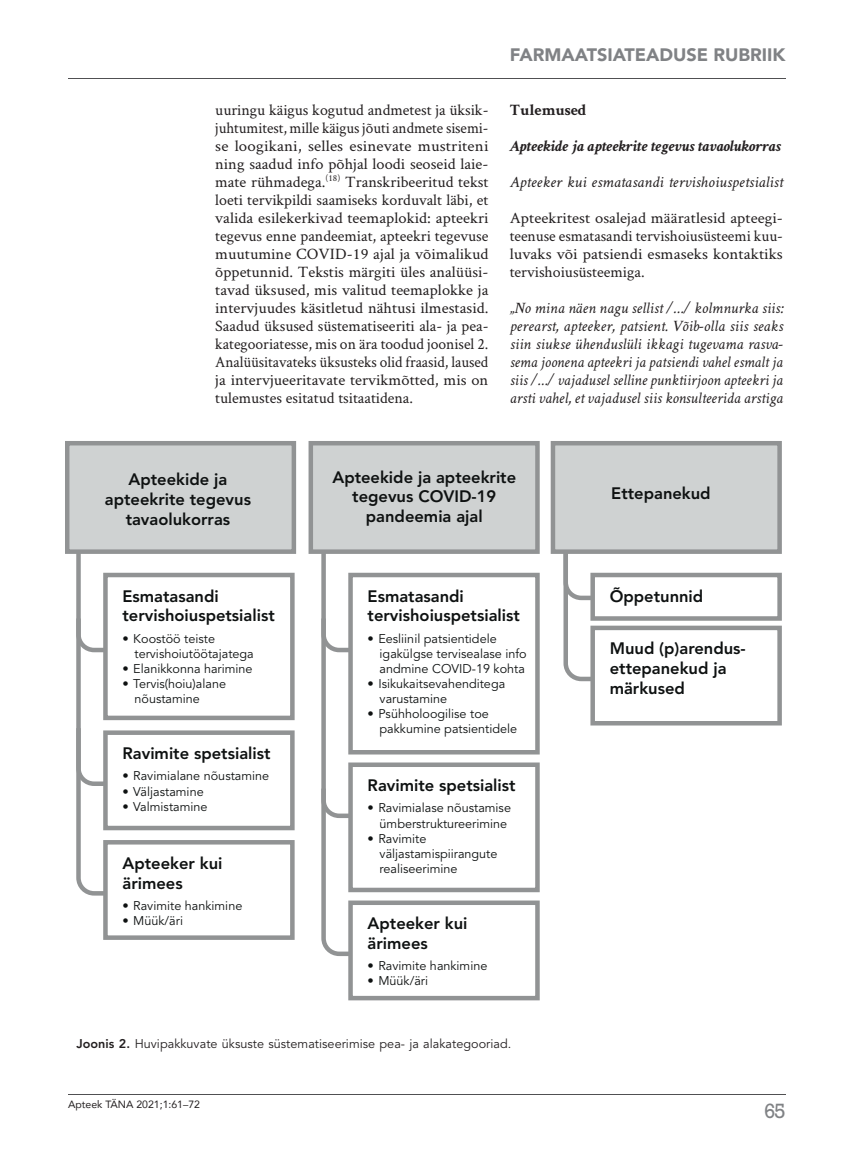
<style>
.page{position:relative;width:851px;height:1149px;background:#fff}
.page>*{position:absolute;margin:0;border:0;box-sizing:border-box;transform-origin:0 0}
.t1{font:21px "Rockwell Std";color:#808285}
.t2{font:900 18px "Avenir";color:#808285}
.t3{font:800 16.5px/19.8px "Avenir LT Std";color:#0e1111}
.t4{font:15.9px/18px "Crimson Text";color:#231f20;text-align:justify}
.t5{font:italic 15.9px/18px "Crimson Text";color:#231f20;text-align:justify}
.t6{font:15.9px/18px "Crimson Text";color:#231f20;text-align:justify;scale:1.04 1}
.t7{font:italic 700 15.9px "Crimson Text";color:#231f20}
.t8{font:700 15.9px "Crimson Text";color:#231f20}
.t9{font:12.6px/15.1px "Avenir LT Std";color:#0e1111}
.t10{font:12.6px "Avenir LT Std";letter-spacing:.005em;color:#231f20}
.t11{font:10.5px "Avenir";color:#231f20}
.s1{font-weight:800}
</style>
<div class="page">
<svg style="left:561px;top:553px;width:36px;height:129px"></svg>
<div style="left:592px;top:575px;width:187px;height:43px;background:#fff"></div>
<div style="left:590px;top:572px;width:191px;height:48px;border:4px solid #919394"></div>
<div style="left:592px;top:627px;width:187px;height:96px;background:#fff"></div>
<div style="left:590px;top:625px;width:191px;height:100px;border:4px solid #919394"></div>
<div style="left:348px;top:572px;width:191px;height:182px;border:4px solid #919394"></div>
<div style="left:348px;top:762px;width:191px;height:129px;border:4px solid #919394"></div>
<svg style="left:319px;top:553px;width:36px;height:403px"></svg>
<div style="left:350px;top:902px;width:187px;height:95px;background:#fff"></div>
<div style="left:348px;top:900px;width:191px;height:100px;border:4px solid #919394"></div>
<div style="left:67px;top:443px;width:227px;height:108px;background:#cfd2d2"></div>
<div style="left:66px;top:441px;width:230px;height:112px;border:4px solid #919394"></div>
<div style="left:311px;top:443px;width:226px;height:108px;background:#cfd2d2"></div>
<div style="left:308px;top:441px;width:231px;height:112px;border:4px solid #919394"></div>
<div style="left:553px;top:443px;width:226px;height:108px;background:#cfd2d2"></div>
<div style="left:550px;top:441px;width:231px;height:112px;border:4px solid #919394"></div>
<div style="left:103px;top:572px;width:191px;height:148px;border:4px solid #919394"></div>
<div style="left:103px;top:730px;width:191px;height:100px;border:4px solid #919394"></div>
<svg style="left:74px;top:548px;width:36px;height:348px"></svg>
<div style="left:105px;top:842px;width:187px;height:95px;background:#fff"></div>
<div style="left:103px;top:839px;width:191px;height:100px;border:4px solid #919394"></div>
<hr style="left:68px;top:79px;width:717px;height:1px;background:#505052">
<hr style="left:68px;top:1094px;width:717px;height:1px;background:#505052">
<p class="t2" style="left:510px;top:43px;width:277px">FARMAATSIATEADUSE RUBRIIK</p>
<p class="t4" style="left:215px;top:100px;width:275px">uuringu käigus kogutud andmetest ja üksik&shy;juhtumitest, mille käigus jõuti andmete sisemi&shy;se loogikani, selles esinevate mustriteni ning saadud info põhjal loodi seoseid laie&shy;mate rühmadega.<sup>(18)</sup> Transkribeeritud tekst loeti tervikpildi saamiseks korduvalt läbi, et valida esilekerkivad teemaplokid: apteekri tegevus enne pandeemiat, apteekri tegevuse muutumine COVID-19 ajal ja võimalikud õppetunnid. Tekstis märgiti üles analüüsi&shy;tavad üksused, mis valitud teemaplokke ja intervjuudes käsitletud nähtusi ilmestasid.<br>Saadud üksused süstematiseeriti ala- ja pea&shy;kategooriatesse, mis on ära toodud joonisel 2.<br>Analüüsitavateks üksusteks olid fraasid, laused ja intervjueeritavate tervikmõtted, mis on tulemustes esitatud tsitaatidena.</p>
<p class="t8" style="left:509px;top:100px;width:78px">Tulemused</p>
<p class="t7" style="left:509px;top:136px;width:273px">Apteekide ja apteekrite tegevus tavaolukorras</p>
<p class="t5" style="left:509px;top:173px;width:275px">Apteeker kui esmatasandi tervishoiuspetsialist</p>
<p class="t6" style="left:509px;top:208px;width:264px">Apteekritest osalejad määratlesid apteegi&shy;teenuse esmatasandi tervishoiusüsteemi kuu&shy;luvaks või patsiendi esmaseks kontaktiks tervishoiusüsteemiga.</p>
<p class="t5" style="left:509px;top:299px;width:275px">„No mina näen nagu sellist /…/ kolmnurka siis: perearst, apteeker, patsient. Võib-olla siis seaks siin siukse ühenduslüli ikkagi tugevama rasva&shy;sema joonena apteekri ja patsiendi vahel esmalt ja siis /…/ vajadusel selline punktiirjoon apteekri ja arsti vahel, et vajadusel siis konsulteerida arstiga</p>
<p class="t3" style="left:105px;top:469px;width:148px;text-align:center">Apteekide ja apteekrite tegevus tavaolukorras</p>
<p class="t3" style="left:122px;top:585px;width:154px">Esmatasandi tervishoiuspetsialist</p>
<p class="t9" style="left:134px;top:630px;width:121px;text-indent:-12px">• Koostöö teiste tervishoiutöötajatega</p>
<p class="t9" style="left:122px;top:661px;width:132px">• Elanikkonna harimine</p>
<p class="t9" style="left:134px;top:676px;width:93px;text-indent:-12px">• Tervis(hoiu)alane nõustamine</p>
<p class="t3" style="left:122px;top:743px;width:149px">Ravimite spetsialist</p>
<p class="t9" style="left:122px;top:768px;width:148px">• Ravimialane nõustamine</p>
<p class="t9" style="left:122px;top:783px;width:83px">• Väljastamine</p>
<p class="t9" style="left:122px;top:798px;width:86px">• Valmistamine</p>
<p class="t3" style="left:122px;top:853px;width:101px">Apteeker kui ärimees</p>
<p class="t9" style="left:122px;top:897px;width:121px">• Ravimite hankimine</p>
<p class="t9" style="left:122px;top:913px;width:62px">• Müük/äri</p>
<p class="t3" style="left:332px;top:467px;width:185px;text-align:center">Apteekide ja apteekrite tegevus COVID-19 pandeemia ajal</p>
<p class="t3" style="left:367px;top:585px;width:154px">Esmatasandi tervishoiuspetsialist</p>
<p class="t9" style="left:379px;top:630px;width:148px;text-indent:-12px">• Eesliinil patsientidele igakülgse tervisealase info andmine COVID-19 kohta</p>
<p class="t9" style="left:379px;top:676px;width:127px;text-indent:-12px">• Isikukaitsevahenditega varustamine</p>
<p class="t9" style="left:379px;top:706px;width:139px;text-indent:-12px">• Psühholoogilise toe pakkumine patsientidele</p>
<p class="t3" style="left:367px;top:775px;width:149px">Ravimite spetsialist</p>
<p class="t9" style="left:367px;top:800px;width:145px;text-align:right">• Ravimialase nõustamise ümberstruktureerimine</p>
<p class="t9" style="left:379px;top:830px;width:119px;text-indent:-12px">• Ravimite väljastamispiirangute realiseerimine</p>
<p class="t3" style="left:367px;top:913px;width:101px">Apteeker kui ärimees</p>
<p class="t9" style="left:367px;top:958px;width:121px">• Ravimite hankimine</p>
<p class="t9" style="left:367px;top:973px;width:62px">• Müük/äri</p>
<p class="t10" style="left:76px;top:1036px;width:436px"><span class="s1">Joonis 2.</span> Huvipakkuvate üksuste süstematiseerimise pea- ja alakategooriad.</p>
<p class="t11" style="left:68px;top:1097px;width:133px">Apteek TÄNA 2021;1:61–72</p>
<p class="t3" style="left:611px;top:483px;width:101px">Ettepanekud</p>
<p class="t3" style="left:609px;top:585px;width:95px">Õppetunnid</p>
<p class="t3" style="left:609px;top:638px;width:137px">Muud (p)arendus&shy;ettepanekud ja märkused</p>
<h1 class="t1" style="left:764px;top:1098px;width:23px">65</h1>
</div>
